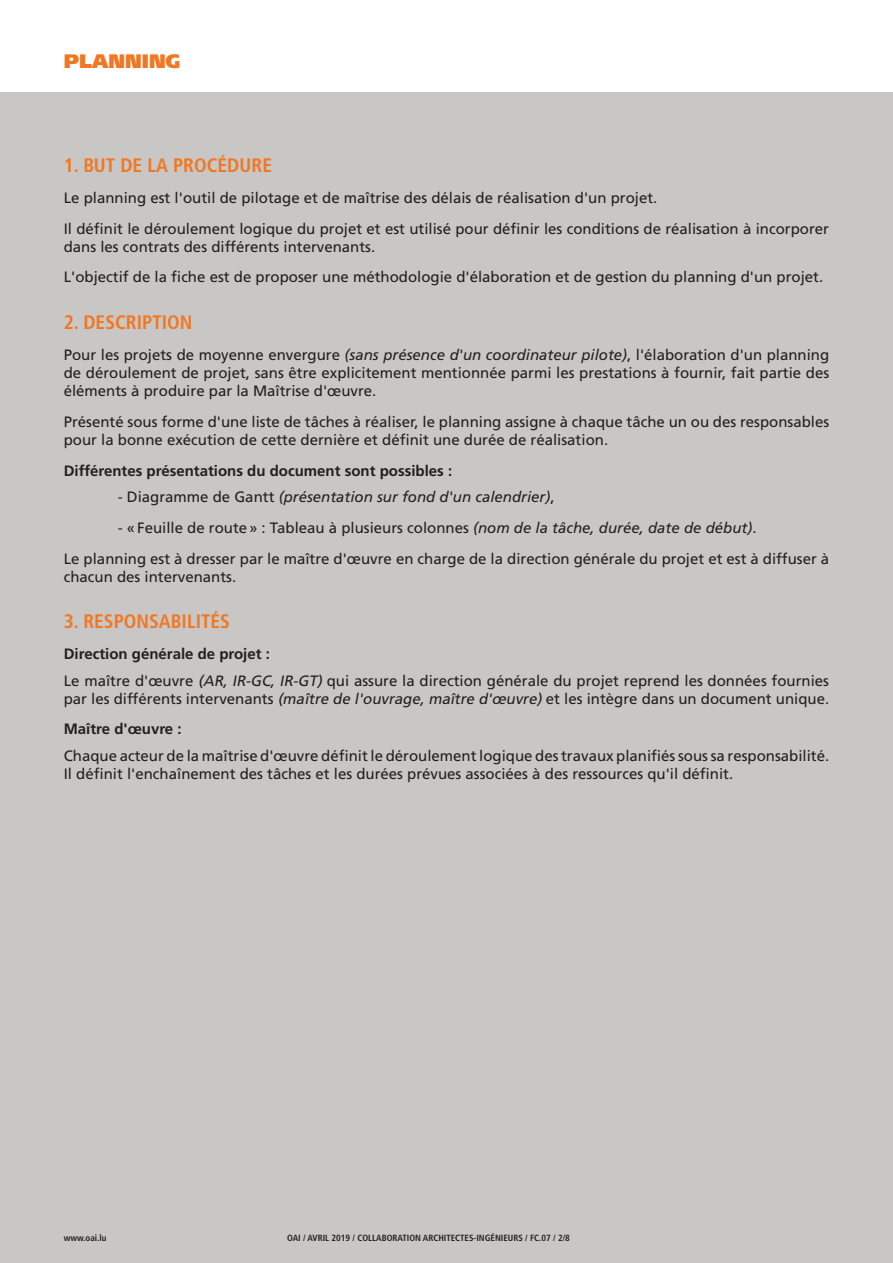
<style>
.page{position:relative;width:893px;height:1263px;background:#fff}
.page>*{position:absolute;margin:0;border:0;box-sizing:border-box;transform-origin:0 0}
.t1{font:700 condensed 19.5px "Frutiger LT Std";color:#f27722}
.t2{font:900 19.5px "Frutiger LT Std";color:#f27722}
.t3{font:15px/30.8px "Frutiger LT Std";color:#231f20}
.t4{font:italic 15px "Frutiger LT Std";color:#231f20}
.t5{font:700 15px "Frutiger LT Std";color:#231f20}
.t6{font:700 condensed 9px "Frutiger LT Std";color:#231f20}
.s1{font-style:italic}
.s2{font-style:normal}
.s3{font-weight:700}
</style>
<div class="page">
<div style="left:0;top:92px;width:893px;height:1171px;background:#c8c7c6"></div>
<h1 class="t2" style="left:64px;top:49px;width:118px">PLANNING</h1>
<h1 class="t1" style="left:64px;top:154px;width:210px">1. BUT DE LA PROCÉDURE</h1>
<p class="t3" style="left:64px;top:182px;width:767px">Le planning est l'outil de pilotage et de maîtrise des délais de réalisation d'un projet.<br>Il définit le déroulement logique du projet et est utilisé pour définir les conditions de réalisation à incorporer</p>
<p class="t3" style="left:64px;top:231px;width:761px">dans les contrats des différents intervenants.<br>L'objectif de la fiche est de proposer une méthodologie d'élaboration et de gestion du planning d'un projet.</p>
<h1 class="t1" style="left:64px;top:311px;width:130px">2. DESCRIPTION</h1>
<p class="t3" style="left:64px;top:346px;width:767px;line-height:18px;text-align:justify">Pour les projets de moyenne envergure <span class="s1">(sans présence d'un coordinateur pilote)</span>, l'élaboration d'un planning de déroulement de projet, sans être explicitement mentionnée parmi les prestations à fournir, fait partie des éléments à produire par la Maîtrise d'œuvre.</p>
<p class="t3" style="left:64px;top:413px;width:767px;line-height:18px">Présenté sous forme d'une liste de tâches à réaliser, le planning assigne à chaque tâche un ou des responsables pour la bonne exécution de cette dernière et définit une durée de réalisation.</p>
<p class="t5" style="left:64px;top:461px;width:390px">Différentes présentations du document sont possibles :</p>
<p class="t4" style="left:118px;top:488px;width:438px"><span class="s2">- Diagramme de Gantt</span> (présentation sur fond d'un calendrier)<span class="s2">,</span></p>
<p class="t3" style="left:64px;top:512px;width:767px;text-indent:54px">- «Feuille de route» : Tableau à plusieurs colonnes <span class="s1">(nom de la tâche, durée, date de début)</span>.<br>Le planning est à dresser par le maître d'œuvre en charge de la direction générale du projet et est à diffuser à</p>
<p class="t3" style="left:64px;top:561px;width:174px">chacun des intervenants.</p>
<h1 class="t1" style="left:64px;top:610px;width:168px">3. RESPONSABILITÉS</h1>
<p class="t3" style="left:64px;top:641px;width:767px;line-height:26.5px"><span class="s3">Direction générale de projet :<br></span>Le maître d'œuvre <span class="s1">(AR, IR-GC, IR-GT)</span> qui assure la direction générale du projet reprend les données fournies</p>
<p class="t3" style="left:64px;top:683px;width:767px">par les différents intervenants <span class="s1">(maître de l'ouvrage, maître d'œuvre)</span> et les intègre dans un document unique.<br><span class="s3">Maître d'œuvre :</span></p>
<p class="t3" style="left:64px;top:747px;width:767px;line-height:18px">Chaque acteur de la maîtrise d'œuvre définit le déroulement logique des travaux planifiés sous sa responsabilité.<br>Il définit l'enchaînement des tâches et les durées prévues associées à des ressources qu'il définit.</p>
<p class="t6" style="left:64px;top:1233px;width:44px">www.oai.lu</p>
<p class="t6" style="left:287px;top:1233px;width:284px">OAI / AVRIL 2019 / COLLABORATION ARCHITECTES-INGÉNIEURS / FC.07 / 2/8</p>
</div>
